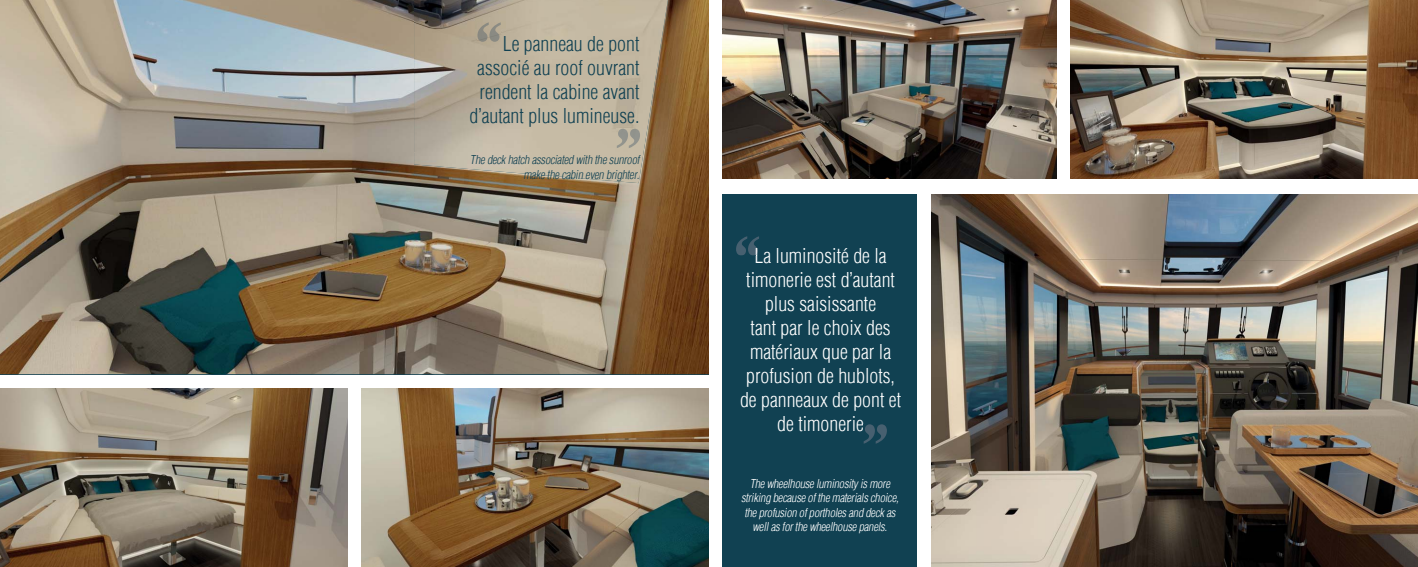
<style>
.page{position:relative;width:1418px;height:567px;background:#fff}
.page>*{position:absolute;margin:0;border:0;box-sizing:border-box;transform-origin:0 0}
.t1{font:italic 600 69.4px "Times";color:#476070}
.t2{font:300 condensed 20px/24px "Helvetica";color:#fff;text-align:center}
.t3{font:300 condensed 20px/24px "Helvetica";color:#114152;text-align:right}
.t4{font:italic 300 condensed 12px/14.4px "Helvetica";color:#fff;text-align:center}
.t5{font:italic 300 condensed 12px/14.4px "Helvetica";color:#114152;text-align:right}
</style>
<div class="page">
<img style="left:0;top:0;width:709px;height:374px">
<img style="left:414px;top:0;width:254px;height:183px">
<div style="left:722px;top:194px;width:195px;height:373px;background:#114152"></div>
<img style="left:0;top:388px;width:347px;height:179px">
<img style="left:361px;top:388px;width:348px;height:179px">
<img style="left:931px;top:194px;width:486px;height:373px">
<img style="left:722px;top:0;width:334px;height:179px">
<img style="left:1070px;top:0;width:347px;height:179px">
<img style="left:477px;top:22px;width:23px;height:20px">
<img style="left:617px;top:129px;width:23px;height:19px">
<svg style="left:756px;top:247px;width:2px;height:9px"></svg>
<p class="t3" style="left:469px;top:34px;width:171px">Le panneau de pont associé au roof ouvrant rendent la cabine avant d’autant plus lumineuse.</p>
<p class="t5" style="left:470px;top:154px;width:173px">The deck hatch associated with the sunroof make the cabin even brighter.</p>
<h1 class="t1" style="left:727px;top:235px;width:33px">‘‘</h1>
<p class="t2" style="left:740px;top:246px;width:163px">La luminosité de la timonerie est d’autant plus saisissante<br>tant par le choix des matériaux que par la profusion de hublots, de panneaux de pont et de timonerie</p>
<h1 class="t1" style="left:896px;top:445px;width:33px;rotate:-180deg">‘‘</h1>
<p class="t4" style="left:741px;top:478px;width:161px">The wheelhouse luminosity is more striking because ofthe materials choice, the profusion ofportholes and deck as wellas forthe wheelhouse panels.</p>
</div>
